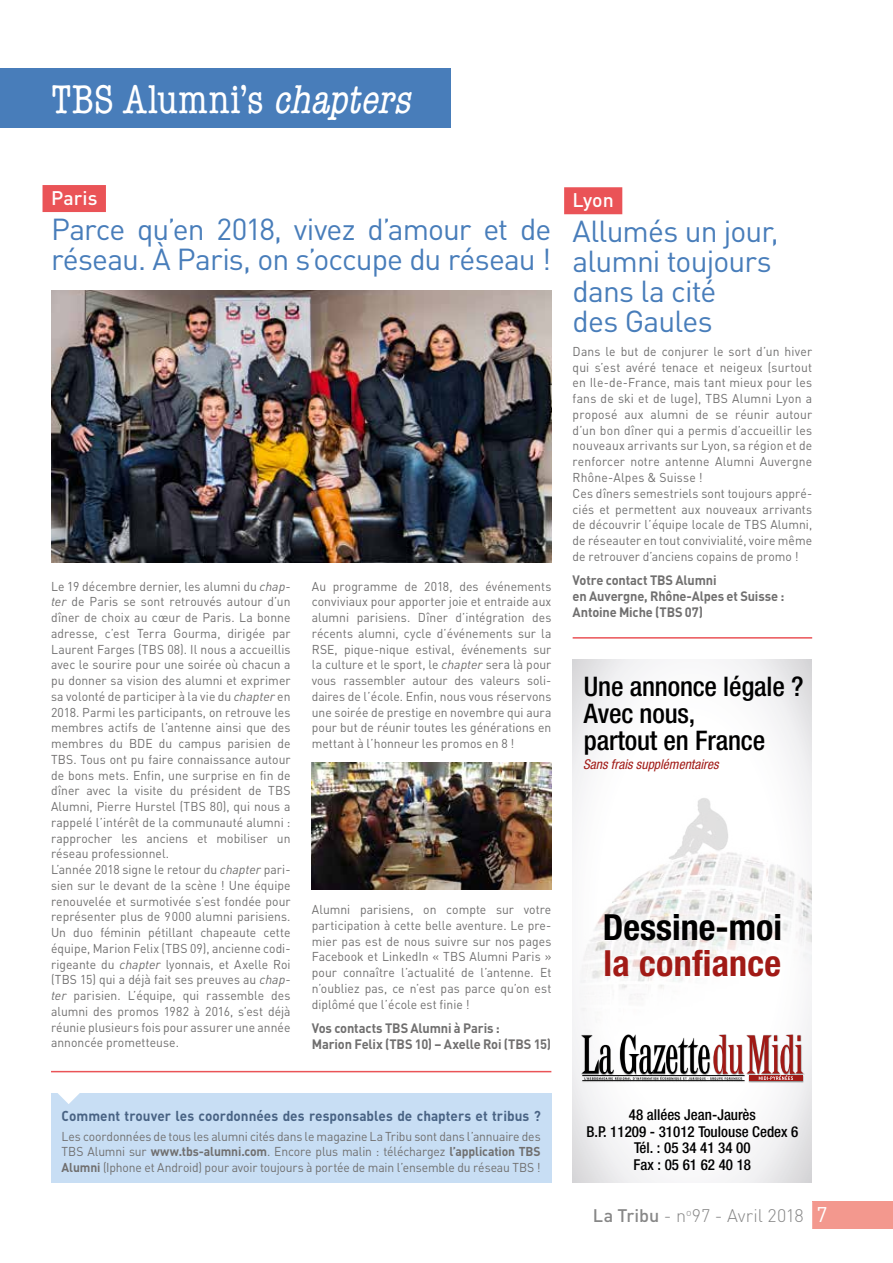
<style>
.page{position:relative;width:893px;height:1263px;background:#fff}
.page>*{position:absolute;margin:0;border:0;box-sizing:border-box;transform-origin:0 0}
.t1{font:condensed 40.5px "American Typewriter";letter-spacing:.015em;color:#fff}
.t2{font:700 condensed 36px "Helvetica Neue";color:#000}
.t3{font:700 condensed 36px "Helvetica Neue";letter-spacing:.01em;color:#a11a16}
.t4{font:30px/30px "DIN";letter-spacing:-.03em;color:#487dba}
.t5{font:500 condensed 27px/27px "Helvetica Neue";letter-spacing:-.005em;color:#000}
.t6{font:21px "DIN";color:#fff}
.t7{font:500 19.5px "DIN";color:#fff}
.t8{font:300 18px "DIN";color:#878787}
.t9{font:500 condensed 15px/16.5px "Helvetica Neue";color:#000;text-align:center}
.t10{font:700 14.25px "DIN";color:#496384;scale:.95 1}
.t11{font:700 13.5px/15.8px "DIN";letter-spacing:-.01em;color:#706f6f;scale:.95 1}
.t12{font:italic condensed 13.5px "Helvetica Neue";color:#a11a16}
.t13{font:12.75px/15.8px "DIN";letter-spacing:.005em;color:#706f6f;text-align:justify;scale:.95 1}
.s1{font-style:italic}
.s2{font-weight:700}
.s3{font-weight:500}
</style>
<div class="page">
<div style="left:812px;top:1202px;width:81px;height:27px;background:#f3988e"></div>
<div style="left:0;top:68px;width:451px;height:60px;background:#487dba"></div>
<div style="left:564px;top:187px;width:58px;height:27px;background:#ea5357"></div>
<div style="left:43px;top:185px;width:63px;height:27px;background:#ea5357"></div>
<hr style="left:51px;top:1071px;width:500px;height:1px;background:#ea5357">
<hr style="left:573px;top:637px;width:239px;height:2px;background:#ea5357">
<img style="left:312px;top:762px;width:239px;height:128px">
<img style="left:51px;top:290px;width:500px;height:272px">
<svg style="left:573px;top:659px;width:238px;height:523px"></svg>
<img style="left:580px;top:1033px;width:225px;height:49px">
<div style="left:749px;top:1075px;width:54px;height:6px;background:#a11a16"></div>
<svg style="left:581px;top:1034px;width:222px;height:46px"></svg>
<div style="left:51px;top:1093px;width:500px;height:89px;background:#c8def4"></div>
<svg style="left:58px;top:1093px;width:22px;height:11px"></svg>
<h1 class="t1" style="left:51px;top:77px;width:370px">TBS Alumni’s <span class="s1">chapters</span></h1>
<h3 class="t7" style="left:51px;top:186px;width:48px">Paris</h3>
<h3 class="t4" style="left:51px;top:213px;width:502px">Parce qu’en 2018, vivez d’amour et de réseau. À Paris, on s’occupe du réseau !</h3>
<p class="t13" style="left:51px;top:578px;width:254px;text-align:left">Le 19 décembre dernier, les alumni du <span class="s1">chap&shy;ter</span> de Paris se sont retrouvés autour d’un dîner de choix au cœur de Paris. La bonne adresse, c’est Terra Gourma, dirigée par Laurent Farges (TBS 08). Il nous a accueillis avec le sourire pour une soirée où chacun a pu donner sa vision des alumni et exprimer sa volonté de participer à la vie du <span class="s1">chapter</span> en 2018. Parmi les participants, on retrouve les membres actifs de l’antenne ainsi que des membres du BDE du campus parisien de TBS. Tous ont pu faire connaissance autour de bons mets. Enfin, une surprise en fin de dîner avec la visite du président de TBS Alumni, Pierre Hurstel (TBS 80), qui nous a rappelé l’intérêt de la communauté alumni : rapprocher les anciens et mobiliser un réseau professionnel.<br>L’année 2018 signe le retour du <span class="s1">chapter</span> pari&shy;sien sur le devant de la scène ! Une équipe renouvelée et surmotivée s’est fondée pour représenter plus de 9000 alumni parisiens.<br>Un duo féminin pétillant chapeaute cette équipe, Marion Felix (TBS 09), ancienne codi&shy;rigeante du <span class="s1">chapter</span> lyonnais, et Axelle Roi (TBS 15) qui a déjà fait ses preuves au <span class="s1">chap&shy;ter</span> parisien. L’équipe, qui rassemble des alumni des promos 1982 à 2016, s’est déjà réunie plusieurs fois pour assurer une année annoncée prometteuse.</p>
<p class="t13" style="left:312px;top:578px;width:254px">Au programme de 2018, des événements conviviaux pour apporter joie et entraide aux alumni parisiens. Dîner d’intégration des récents alumni, cycle d’événements sur la RSE, pique-nique estival, événements sur la culture et le sport, le <span class="s1">chapter</span> sera là pour vous rassembler autour des valeurs soli&shy;daires de l’école. Enfin, nous vous réservons une soirée de prestige en novembre qui aura pour but de réunir toutes les générations en mettant à l’honneur les promos en 8 !</p>
<p class="t13" style="left:312px;top:901px;width:254px">Alumni parisiens, on compte sur votre participation à cette belle aventure. Le pre&shy;mier pas est de nous suivre sur nos pages Facebook et LinkedIn « TBS Alumni Paris » pour connaître l’actualité de l’antenne. Et n’oubliez pas, ce n’est pas parce qu’on est diplômé que l’école est finie !</p>
<p class="t11" style="left:312px;top:1019px;width:253px">Vos contacts TBS Alumni à Paris :<br>Marion Felix (TBS 10) – Axelle Roi (TBS 15)</p>
<h3 class="t7" style="left:573px;top:188px;width:43px">Lyon</h3>
<h3 class="t4" style="left:573px;top:215px;width:208px">Allumés un jour, alumni toujours dans la cité<br>des Gaules</h3>
<p class="t13" style="left:573px;top:343px;width:254px;text-align:left">Dans le but de conjurer le sort d’un hiver qui s’est avéré tenace et neigeux (surtout en Ile-de-France, mais tant mieux pour les fans de ski et de luge), TBS Alumni Lyon a proposé aux alumni de se réunir autour d’un bon dîner qui a permis d’accueillir les nouveaux arrivants sur Lyon, sa région et de renforcer notre antenne Alumni Auvergne Rhône-Alpes &amp; Suisse !<br>Ces dîners semestriels sont toujours appré&shy;ciés et permettent aux nouveaux arrivants de découvrir l’équipe locale de TBS Alumni, de réseauter en tout convivialité, voire même de retrouver d’anciens copains de promo !</p>
<p class="t11" style="left:573px;top:572px;width:225px">Votre contact TBS Alumni<br>en Auvergne, Rhône-Alpes et Suisse :<br>Antoine Miche (TBS 07)</p>
<h3 class="t5" style="left:584px;top:672px;width:221px">Une annonce légale ?<br>Avec nous,<br>partout en France</h3>
<p class="t12" style="left:583px;top:756px;width:137px">Sans frais supplémentaires</p>
<h2 class="t2" style="left:603px;top:905px;width:181px">Dessine-moi</h2>
<h2 class="t3" style="left:603px;top:941px;width:179px">la confiance</h2>
<p class="t10" style="left:62px;top:1107px;width:506px">Comment trouver les coordonnées des responsables de chapters et tribus ?</p>
<p class="t13" style="left:62px;top:1128px;width:506px">Les coordonnées de tous les alumni cités dans le magazine La Tribu sont dans l’annuaire des TBS Alumni sur <span class="s2">www.tbs-alumni.com</span>. Encore plus malin : téléchargez <span class="s2">l’application TBS Alumni</span> (Iphone et Android) pour avoir toujours à portée de main l’ensemble du réseau TBS !</p>
<p class="t9" style="left:586px;top:1106px;width:213px">48 allées Jean-Jaurès<br>B.P. 11209 - 31012 Toulouse Cedex 6<br>Tél. : 05 34 41 34 00<br>Fax : 05 61 62 40 18</p>
<h3 class="t8" style="left:593px;top:1205px;width:212px"><span class="s3">La Tribu</span> - n<sup>o</sup>97 - Avril 2018</h3>
<h3 class="t6" style="left:816px;top:1202px;width:12px">7</h3>
</div>
